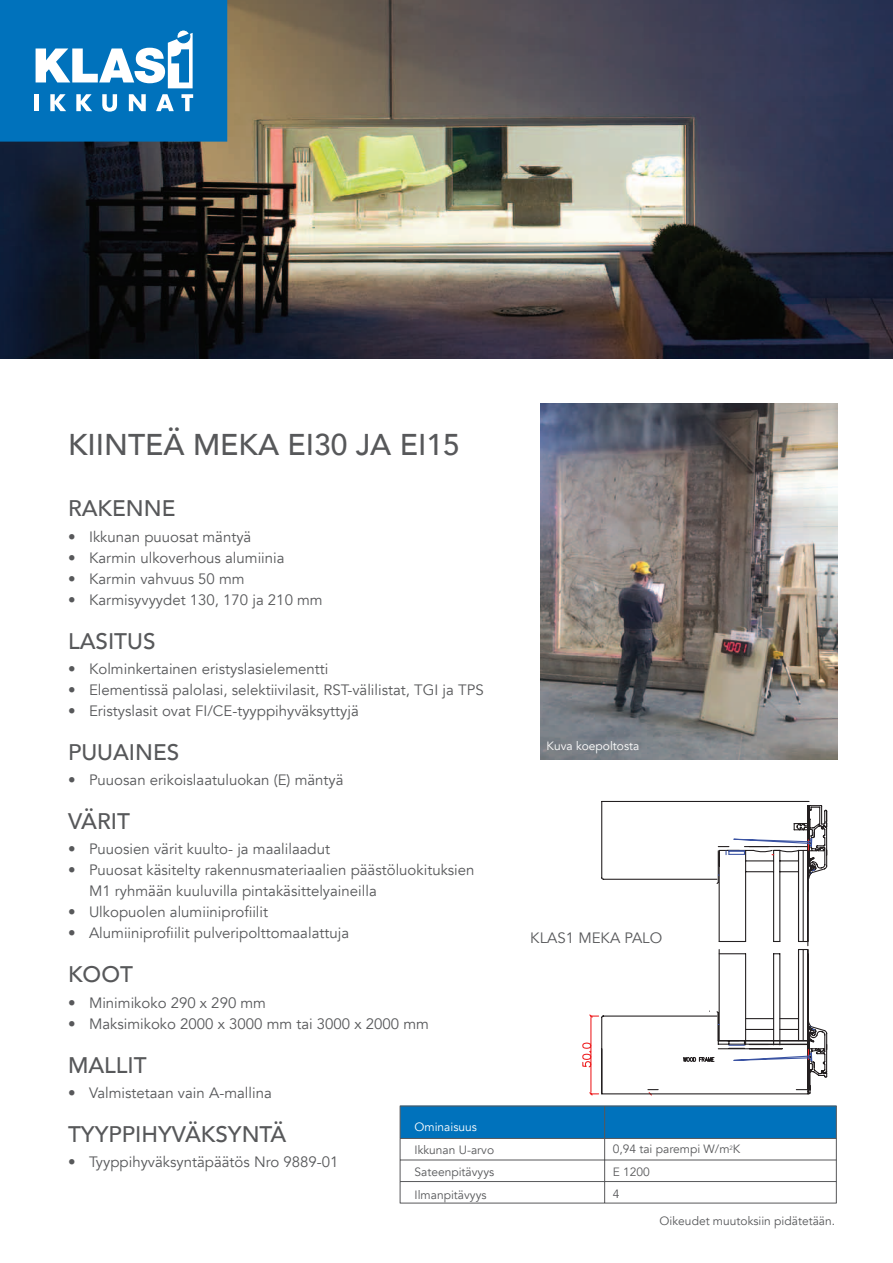
<style>
.page{position:relative;width:893px;height:1263px;background:#fff}
.page>*{position:absolute;margin:0;border:0;box-sizing:border-box;transform-origin:0 0}
.t1{font:500 30px "Avenir";color:#57585a}
.t2{font:500 22.5px "Avenir";color:#57585a}
.t3{font:15px/21px "Avenir";color:#57585a}
.t4{font:12px/22.5px "Avenir";color:#57585a;text-align:justify}
.t5{font:12px "Avenir";color:#fff}
</style>
<div class="page">
<svg style="left:400px;top:1106px;width:437px;height:97px"></svg>
<hr style="left:400px;top:1203px;width:205px;height:1px;background:#57585a">
<hr style="left:605px;top:1203px;width:232px;height:1px;background:#57585a">
<svg style="left:601px;top:800px;width:209px;height:4px"></svg>
<svg style="left:582px;top:804px;width:246px;height:292px"></svg>
<img style="left:540px;top:404px;width:297px;height:356px">
<img style="left:0;top:0;width:893px;height:359px">
<div style="left:1px;top:1px;width:226px;height:140px;background:#0072bc"></div>
<div style="left:0;top:0;width:227px;height:142px;border:1px solid #0072bc"></div>
<hr style="left:34px;top:94px;width:4px;height:17px;background:#fff">
<svg style="left:50px;top:94px;width:16px;height:17px"></svg>
<svg style="left:76px;top:94px;width:16px;height:17px"></svg>
<svg style="left:102px;top:94px;width:15px;height:18px"></svg>
<svg style="left:129px;top:94px;width:17px;height:17px"></svg>
<svg style="left:156px;top:94px;width:18px;height:17px"></svg>
<svg style="left:181px;top:94px;width:12px;height:17px"></svg>
<svg style="left:36px;top:30px;width:157px;height:58px"></svg>
<div style="left:177px;top:30px;width:13px;height:13px;border:1px solid #0072bc;border-radius:50%"></div>
<h1 class="t1" style="left:68px;top:419px;width:393px">KIINTEÄ MEKA EI30 JA EI15</h1>
<h2 class="t2" style="left:68px;top:489px;width:109px">RAKENNE</h2>
<p class="t3" style="left:68px;top:526px;width:185px">• Ikkunan puuosat mäntyä</p>
<p class="t3" style="left:68px;top:547px;width:218px">• Karmin ulkoverhous alumiinia</p>
<p class="t3" style="left:68px;top:568px;width:178px">• Karmin vahvuus 50 mm</p>
<p class="t3" style="left:68px;top:589px;width:256px">• Karmisyvyydet 130, 170 ja 210 mm</p>
<h2 class="t2" style="left:68px;top:621px;width:89px">LASITUS</h2>
<p class="t3" style="left:68px;top:658px;width:262px">• Kolminkertainen eristyslasielementti</p>
<p class="t3" style="left:68px;top:679px;width:417px">• Elementissä palolasi, selektiivilasit, RST-välilistat, TGI ja TPS</p>
<p class="t3" style="left:68px;top:700px;width:292px">• Eristyslasit ovat FI/CE-tyyppihyväksyttyjä</p>
<h2 class="t2" style="left:68px;top:732px;width:113px">PUUAINES</h2>
<p class="t3" style="left:68px;top:770px;width:277px">• Puuosan erikoislaatuluokan (E) mäntyä</p>
<h2 class="t2" style="left:68px;top:802px;width:63px">VÄRIT</h2>
<p class="t3" style="left:68px;top:839px;width:264px">• Puuosien värit kuulto- ja maalilaadut</p>
<p class="t3" style="left:89px;top:860px;width:387px;text-indent:-21px">• Puuosat käsitelty rakennusmateriaalien päästöluokituksien<br>M1 ryhmään kuuluvilla pintakäsittelyaineilla</p>
<p class="t3" style="left:68px;top:902px;width:202px">• Ulkopuolen alumiiniprofiilit</p>
<p class="t3" style="left:68px;top:923px;width:283px">• Alumiiniprofiilit pulveripolttomaalattuja</p>
<h2 class="t2" style="left:68px;top:955px;width:66px">KOOT</h2>
<p class="t3" style="left:68px;top:992px;width:200px">• Minimikoko 290 x 290 mm</p>
<p class="t3" style="left:68px;top:1013px;width:362px">• Maksimikoko 2000 x 3000 mm tai 3000 x 2000 mm</p>
<h2 class="t2" style="left:68px;top:1045px;width:80px">MALLIT</h2>
<p class="t3" style="left:68px;top:1082px;width:205px">• Valmistetaan vain A-mallina</p>
<h2 class="t2" style="left:68px;top:1114px;width:220px">TYYPPIHYVÄKSYNTÄ</h2>
<p class="t3" style="left:68px;top:1152px;width:272px">• Tyyppihyväksyntäpäätös Nro 9889-01</p>
<p class="t5" style="left:546px;top:738px;width:94px">Kuva koepoltosta</p>
<p class="t3" style="left:530px;top:927px;width:134px">KLAS1 MEKA PALO</p>
<p class="t5" style="left:414px;top:1120px;width:64px">Ominaisuus</p>
<p class="t4" style="left:414px;top:1138px;width:81px">Ikkunan U-arvo Sateenpitävyys Ilmanpitävyys</p>
<p class="t4" style="left:613px;top:1138px;width:129px;text-align:left">0,94 tai parempi W/m<sup>2</sup>K<br>E 1200<br>4</p>
<p class="t4" style="left:660px;top:1210px;width:177px">Oikeudet muutoksiin pidätetään.</p>
</div>
